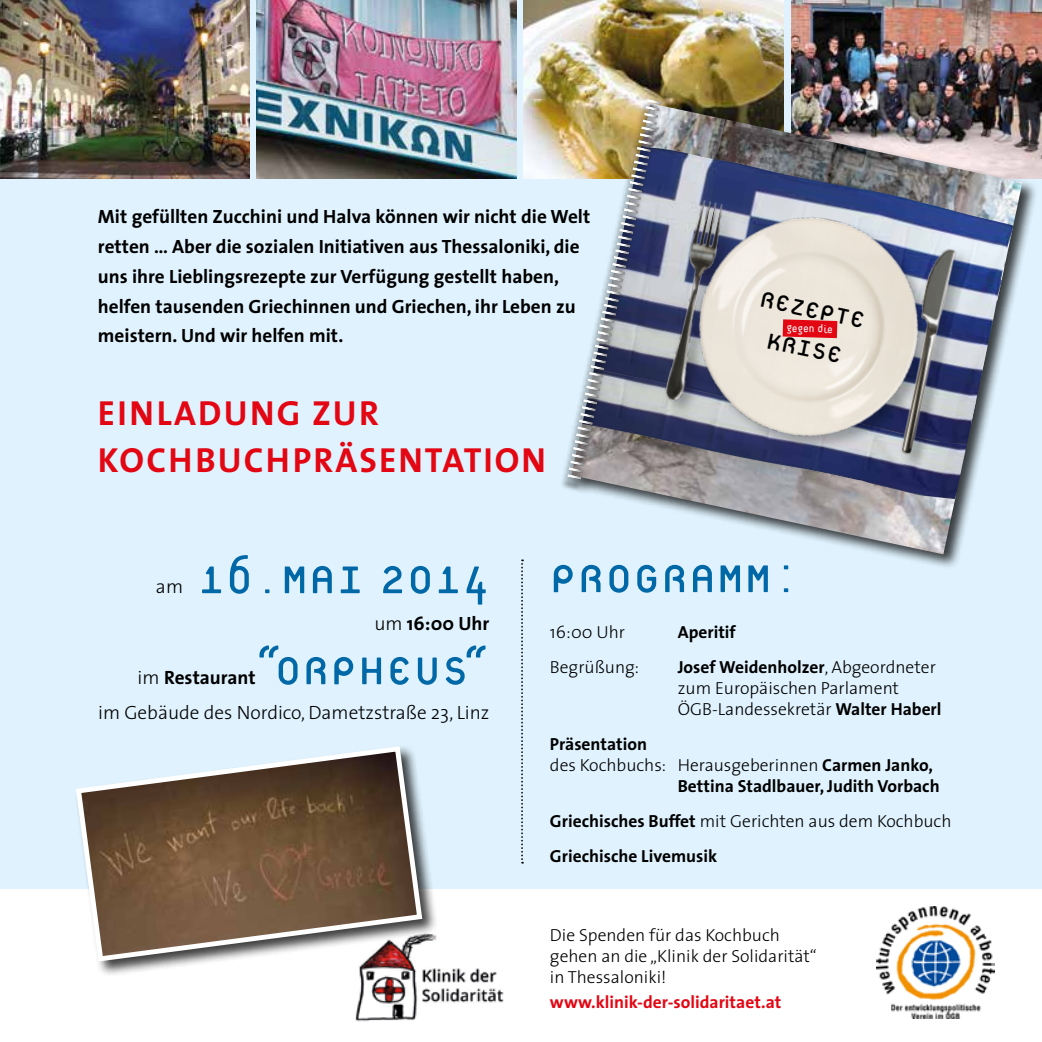
<style>
.page{position:relative;width:1042px;height:1042px;background:#fff}
.page>*{position:absolute;margin:0;border:0;box-sizing:border-box;transform-origin:0 0}
.t1{font:57.75px "Platelet";letter-spacing:.02em;color:#0068a7}
.t2{font:700 35px/46.9px "The Sans";letter-spacing:.06em;color:#e30613}
.t3{font:33.07px/39.2px "Platelet";color:#000}
.t4{font:700 19.25px/29.8px "The Sans";color:#000}
.t5{font:300 19.25px "The Sans";color:#000}
.t6{font:300 17.5px/21px "The Sans";color:#000}
.t7{font:700 17.5px/35px "The Sans";color:#000}
.t8{font:700 17.5px "The Sans";color:#e30613}
.t9{font:12.25px "Platelet";color:#fff}
.s1{font-weight:300}
.s2{font-weight:700}
</style>
<div class="page">
<div style="left:0;top:0;width:1042px;height:888px;background:#dff2fd"></div>
<img style="left:876px;top:906px;width:119px;height:112px">
<img style="left:355px;top:968px;width:149px;height:54px">
<div style="left:74px;top:744px;width:364px;height:233px;background:#000;opacity:.75"></div>
<svg style="left:73px;top:744px;width:352px;height:220px"></svg>
<svg style="left:521px;top:559px;width:2px;height:304px"></svg>
<img style="left:0;top:0;width:249px;height:179px">
<img style="left:256px;top:0;width:260px;height:179px">
<img style="left:791px;top:0;width:251px;height:179px">
<img style="left:524px;top:0;width:260px;height:179px">
<div style="left:565px;top:97px;width:473px;height:473px;background:#000;opacity:.75"></div>
<img style="left:676px;top:103px;width:346px;height:198px">
<img style="left:571px;top:494px;width:385px;height:60px">
<img style="left:582px;top:445px;width:419px;height:54px">
<img style="left:676px;top:145px;width:337px;height:300px">
<div style="left:664px;top:200px;width:307px;height:270px;background:#000;opacity:.29"></div>
<img style="left:676px;top:190px;width:285px;height:273px">
<svg style="left:782px;top:319px;width:55px;height:19px"></svg>
<svg style="left:552px;top:84px;width:112px;height:406px"></svg>
<img style="left:568px;top:87px;width:108px;height:407px">
<p class="t4" style="left:98px;top:201px;width:494px">Mit gefüllten Zucchini und Halva können wir nicht die Welt retten … Aber die sozialen Initiativen aus Thessaloniki, die uns ihre Lieblingsrezepte zur Verfügung gestellt haben, helfen tausenden Griechinnen und Griechen, ihr Leben zu meistern. Und wir helfen mit.</p>
<h2 class="t2" style="left:98px;top:388px;width:450px">EINLADUNG ZUR<br>KOCHBUCHPRÄSENTATION</h2>
<h3 class="t3" style="left:779px;top:283px;width:93px;text-indent:-15px;rotate:12deg">RE ZEPTE<br>KRISE</h3>
<p class="t9" style="left:786px;top:323px;width:48px;rotate:2deg">gegen die</p>
<p class="t5" style="left:156px;top:571px;width:29px">am</p>
<h1 class="t1" style="left:198px;top:554px;width:293px">16. Mai 2014</h1>
<p class="t4" style="left:374px;top:608px;width:117px"><span class="s1">um</span> 16:00 Uhr</p>
<h1 class="t1" style="left:256px;top:645px;width:235px">“Orpheus“</h1>
<p class="t5" style="left:98px;top:697px;width:393px">im Gebäude des Nordico, Dametzstraße 23, Linz</p>
<p class="t4" style="left:137px;top:662px;width:120px"><span class="s1">im</span> Restaurant</p>
<h1 class="t1" style="left:550px;top:553px;width:251px">Programm:</h1>
<p class="t6" style="left:550px;top:621px;width:77px">16:00 Uhr</p>
<p class="t7" style="left:678px;top:614px;width:60px">Aperitif</p>
<p class="t6" style="left:550px;top:656px;width:91px">Begrüßung:</p>
<p class="t6" style="left:678px;top:656px;width:265px"><span class="s2">Josef Weidenholzer</span>, Abgeordneter zum Europäischen Parlament<br>ÖGB-Landessekretär <span class="s2">Walter Haberl</span></p>
<p class="t7" style="left:550px;top:726px;width:98px">Präsentation</p>
<p class="t6" style="left:550px;top:754px;width:384px">des Kochbuchs: Herausgeberinnen <span class="s2">Carmen Janko,</span></p>
<p class="t7" style="left:678px;top:768px;width:263px">Bettina Stadlbauer, Judith Vorbach</p>
<p class="t7" style="left:550px;top:803px;width:403px">Griechisches Buffet <span class="s1">mit Gerichten aus dem Kochbuch<br></span>Griechische Livemusik</p>
<p class="t6" style="left:550px;top:924px;width:268px">Die Spenden für das Kochbuch gehen an die „Klinik der Solidarität“ in Thessaloniki!</p>
<p class="t8" style="left:550px;top:987px;width:233px">www.klinik-der-solidaritaet.at</p>
</div>
